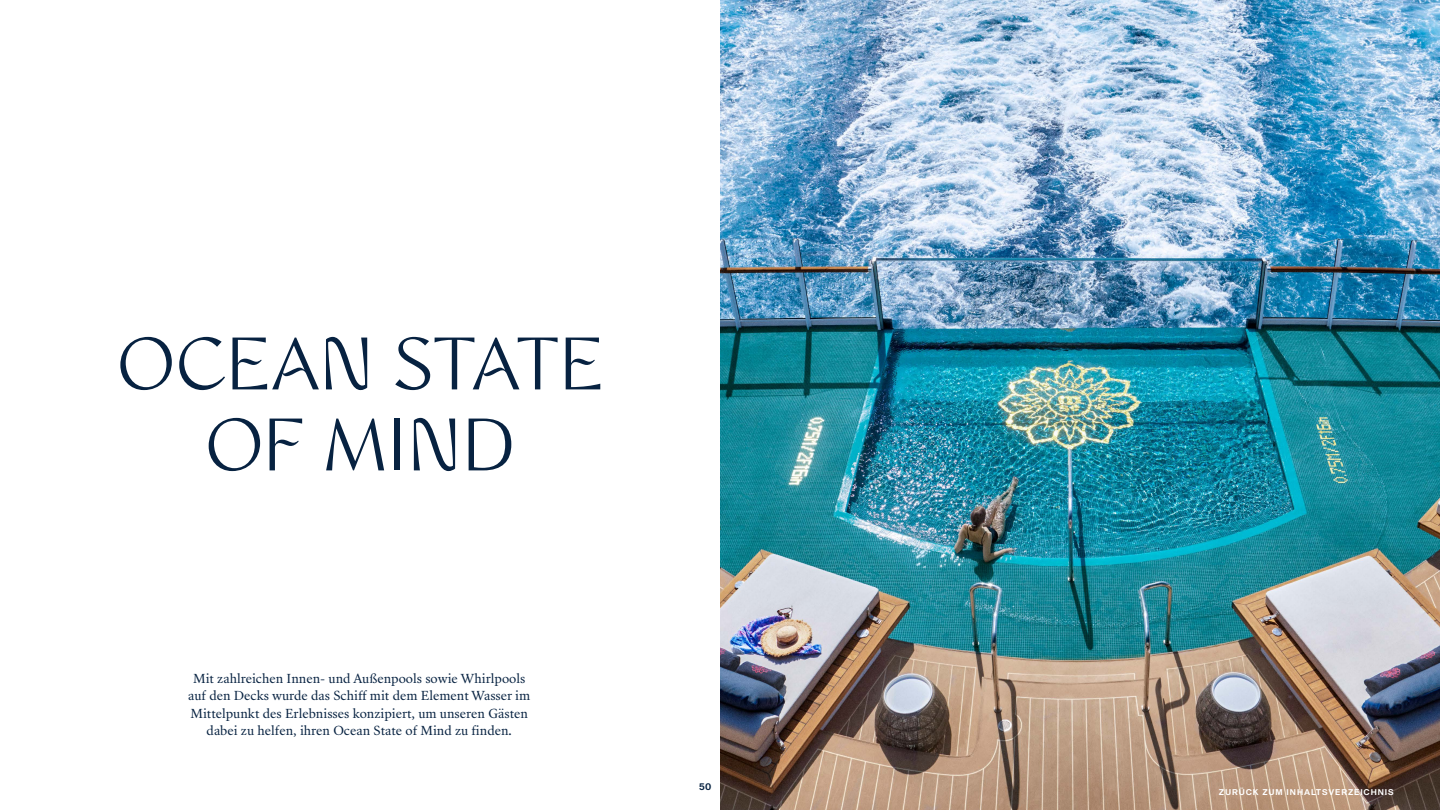
<style>
.page{position:relative;width:1440px;height:810px;background:#fff}
.page>*{position:absolute;margin:0;border:0;box-sizing:border-box;transform-origin:0 0}
.t1{font:67.5px/81px "WT Monarch Nova";color:#072241;text-align:center}
.t2{font:12px/17.2px "Sang Bleu Republic";color:#072241;text-align:center}
.t3{font:300 9.52px "Shapiro 65";color:#072241}
.t4{font:300 8.18px "Shapiro 65";letter-spacing:.11em;color:#fff}
</style>
<div class="page">
<img style="left:720px;top:1px;width:720px;height:809px">
<h1 class="t1" style="left:117px;top:325px;width:488px">OCEAN STATE<br>OF MIND</h1>
<p class="t2" style="left:188px;top:671px;width:344px">Mit zahlreichen Innen- und Außenpools sowie Whirlpools auf den Decks wurde das Schiff mit dem Element Wasser im Mittelpunkt des Erlebnisses konzipiert, um unseren Gästen dabei zu helfen, ihren Ocean State of Mind zu finden.</p>
<p class="t3" style="left:699px;top:780px;width:14px">50</p>
<p class="t4" style="left:1219px;top:786px;width:176px">ZURÜCK ZUM INHALTSVERZEICHNIS</p>
</div>
